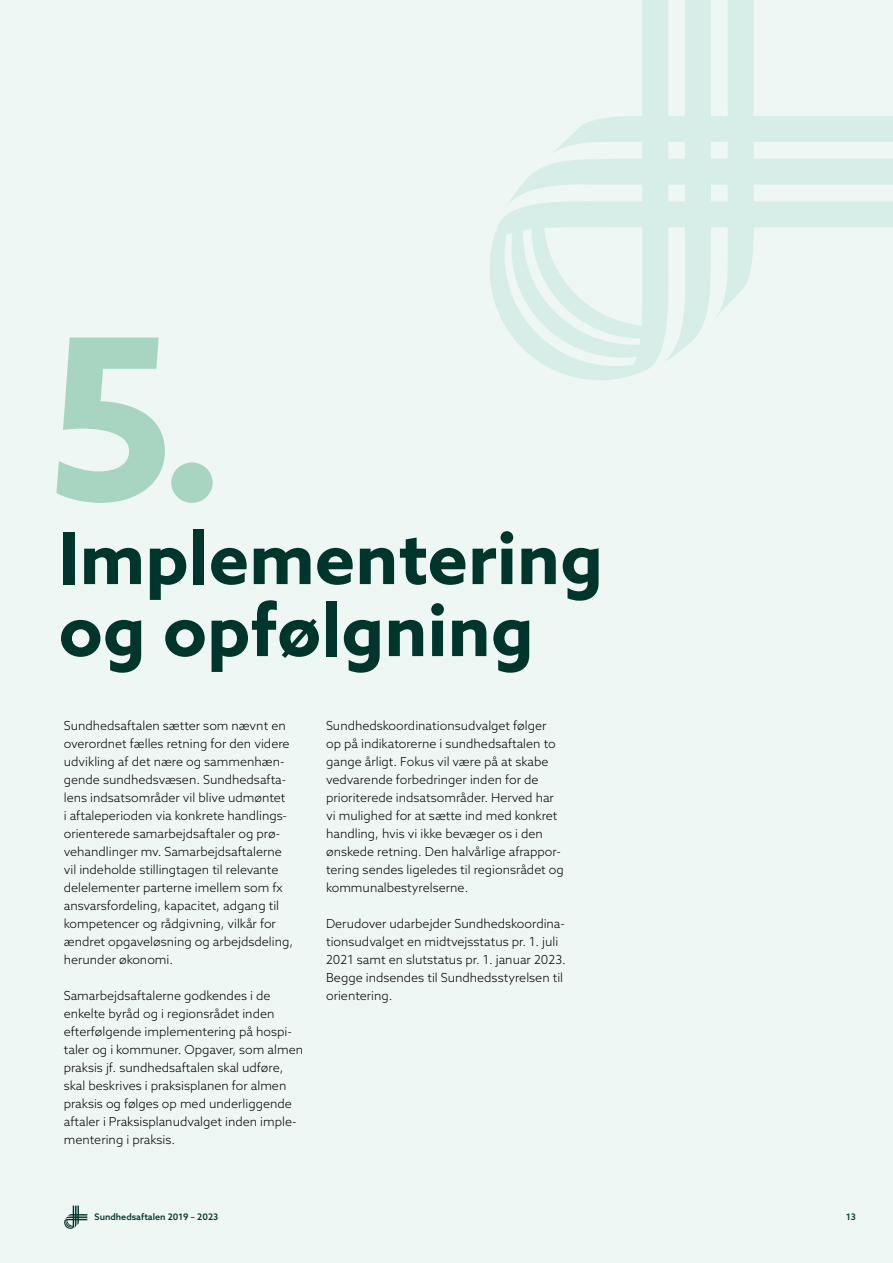
<style>
.page{position:relative;width:893px;height:1263px;background:#eff7f4}
.page>*{position:absolute;margin:0;border:0;box-sizing:border-box;transform-origin:0 0}
.Kapitler{font:700 225px "Azo Sans";color:#a7d5c2}
.Overskrift{font:700 72px/72px "Azo Sans";color:#00352b}
.Brødtekst{font:300 12.45px/18px "Azo Sans";color:#000}
.t1{font:500 9px "Azo Sans";color:#00352b}
</style>
<div class="page">
<svg style="left:490px;top:0;width:403px;height:380px"></svg>
<svg style="left:64px;top:1205px;width:23px;height:24px"></svg>
<p class="Kapitler" style="left:47px;top:271px;width:181px">5.</p>
<p class="Overskrift" style="left:59px;top:521px;width:546px">Implementering og opfølgning</p>
<p class="Brødtekst" style="left:64px;top:716px;width:231px">Sundhedsaftalen sætter som nævnt en overordnet fælles retning for den videre udvikling af det nære og sammenhæn&shy;gende sundhedsvæsen. Sundhedsafta&shy;lens indsatsområder vil blive udmøntet<br>i aftaleperioden via konkrete handlings&shy;orienterede samarbejdsaftaler og prø&shy;vehandlinger mv. Samarbejdsaftalerne vil indeholde stillingtagen til relevante delelementer parterne imellem som fx ansvarsfordeling, kapacitet, adgang til kompetencer og rådgivning, vilkår for ændret opgaveløsning og arbejdsdeling, herunder økonomi.</p>
<p class="Brødtekst" style="left:64px;top:986px;width:241px">Samarbejdsaftalerne godkendes i de enkelte byråd og i regionsrådet inden efterfølgende implementering på hospi&shy;taler og i kommuner. Opgaver, som almen praksis jf. sundhedsaftalen skal udføre, skal beskrives i praksisplanen for almen praksis og følges op med underliggende aftaler i Praksisplanudvalget inden imple&shy;mentering i praksis.</p>
<p class="Brødtekst" style="left:326px;top:716px;width:239px">Sundhedskoordinationsudvalget følger op på indikatorerne i sundhedsaftalen to gange årligt. Fokus vil være på at skabe vedvarende forbedringer inden for de prioriterede indsatsområder. Herved har vi mulighed for at sætte ind med konkret handling, hvis vi ikke bevæger os i den ønskede retning. Den halvårlige afrappor&shy;tering sendes ligeledes til regionsrådet og kommunalbestyrelserne.</p>
<p class="Brødtekst" style="left:326px;top:914px;width:241px">Derudover udarbejder Sundhedskoordina&shy;tionsudvalget en midtvejsstatus pr. 1. juli 2021 samt en slutstatus pr. 1. januar 2023.<br>Begge indsendes til Sundhedsstyrelsen til orientering.</p>
<p class="t1" style="left:95px;top:1211px;width:125px">Sundhedsaftalen 2019 – 2023</p>
<p class="t1" style="left:846px;top:1211px;width:11px">13</p>
</div>
